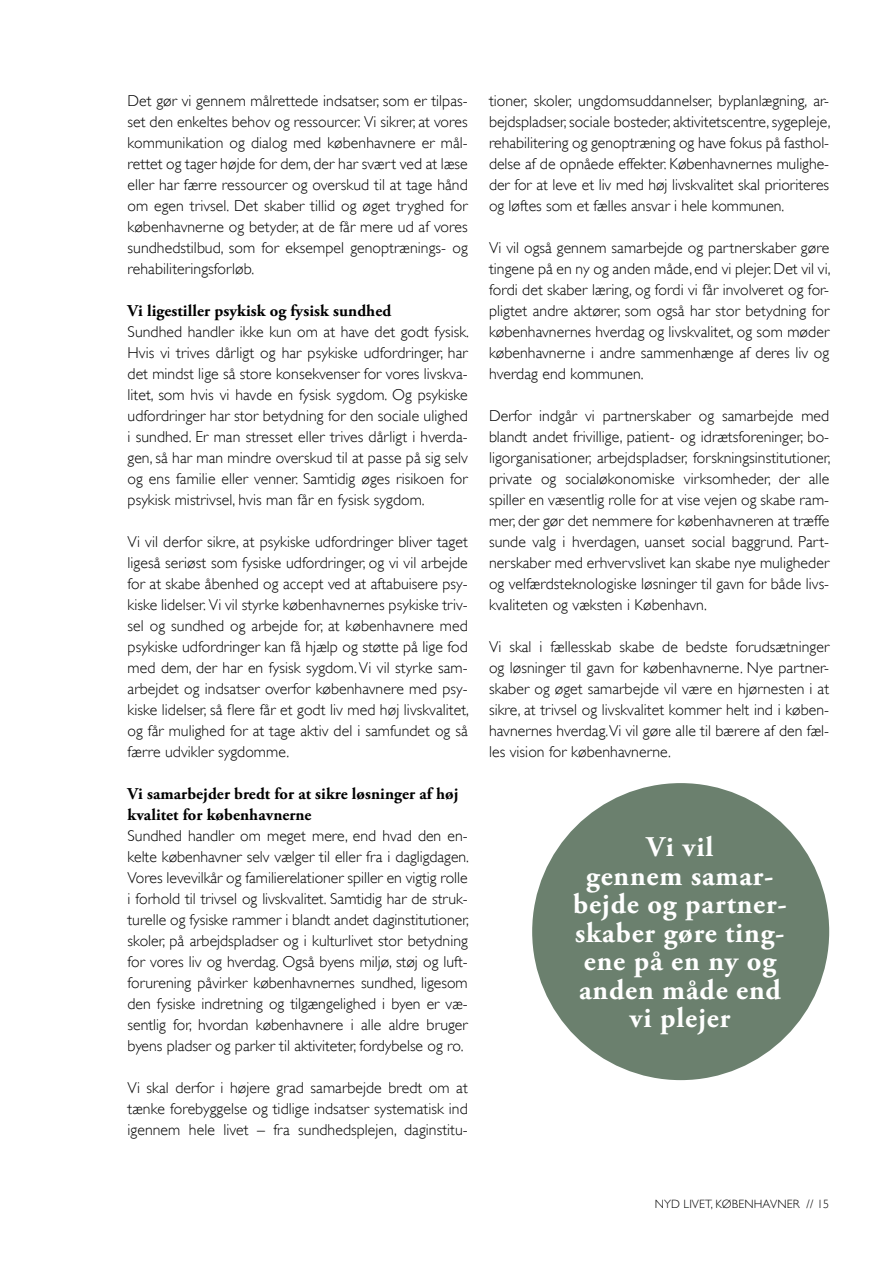
<style>
.page{position:relative;width:893px;height:1263px;background:#fff}
.page>*{position:absolute;margin:0;border:0;box-sizing:border-box;transform-origin:0 0}
.t1{font:700 28.5px/28.5px "Adobe Garamond Pro";letter-spacing:.03em;color:#fff;text-align:center}
.t2{font:700 16.5px/21px "Adobe Garamond Pro";letter-spacing:.005em;color:#000}
.t3{font:300 15.75px/21px "Gill Sans";letter-spacing:.005em;color:#000;text-align:justify}
.t4{font:300 12px "Gill Sans";letter-spacing:.01em;color:#000}
</style>
<div class="page">
<div style="left:532px;top:783px;width:297px;height:297px;background:#6b806e;border-radius:50%"></div>
<p class="t3" style="left:128px;top:91px;width:342px">Det gør vi gennem målrettede indsatser, som er tilpas&shy;set den enkeltes behov og ressourcer. Vi sikrer, at vores kommunikation og dialog med københavnere er mål&shy;rettet og tager højde for dem, der har svært ved at læse eller har færre ressourcer og overskud til at tage hånd om egen trivsel. Det skaber tillid og øget tryghed for københavnerne og betyder, at de får mere ud af vores sundhedstilbud, som for eksempel genoptrænings- og rehabiliteringsforløb.</p>
<p class="t2" style="left:128px;top:300px;width:265px">Vi ligestiller psykisk og fysisk sundhed</p>
<p class="t3" style="left:128px;top:322px;width:343px">Sundhed handler ikke kun om at have det godt fysisk.<br>Hvis vi trives dårligt og har psykiske udfordringer, har det mindst lige så store konsekvenser for vores livskva&shy;litet, som hvis vi havde en fysisk sygdom. Og psykiske udfordringer har stor betydning for den sociale ulighed i sundhed. Er man stresset eller trives dårligt i hverda&shy;gen, så har man mindre overskud til at passe på sig selv og ens familie eller venner. Samtidig øges risikoen for psykisk mistrivsel, hvis man får en fysisk sygdom.</p>
<p class="t3" style="left:128px;top:532px;width:343px">Vi vil derfor sikre, at psykiske udfordringer bliver taget ligeså seriøst som fysiske udfordringer, og vi vil arbejde for at skabe åbenhed og accept ved at aftabuisere psy&shy;kiske lidelser. Vi vil styrke københavnernes psykiske triv&shy;sel og sundhed og arbejde for, at københavnere med psykiske udfordringer kan få hjælp og støtte på lige fod med dem, der har en fysisk sygdom. Vi vil styrke sam&shy;arbejdet og indsatser overfor københavnere med psy&shy;kiske lidelser, så flere får et godt liv med høj livskvalitet, og får mulighed for at tage aktiv del i samfundet og så færre udvikler sygdomme.</p>
<p class="t2" style="left:128px;top:783px;width:332px">Vi samarbejder bredt for at sikre løsninger af høj kvalitet for københavnerne</p>
<p class="t3" style="left:128px;top:826px;width:343px">Sundhed handler om meget mere, end hvad den en&shy;kelte københavner selv vælger til eller fra i dagligdagen.<br>Vores levevilkår og familierelationer spiller en vigtig rolle i forhold til trivsel og livskvalitet. Samtidig har de struk&shy;turelle og fysiske rammer i blandt andet daginstitutioner, skoler, på arbejdspladser og i kulturlivet stor betydning for vores liv og hverdag. Også byens miljø, støj og luft&shy;forurening påvirker københavnernes sundhed, ligesom den fysiske indretning og tilgængelighed i byen er væ&shy;sentlig for, hvordan københavnere i alle aldre bruger byens pladser og parker til aktiviteter, fordybelse og ro.</p>
<p class="t3" style="left:128px;top:1078px;width:342px">Vi skal derfor i højere grad samarbejde bredt om at tænke forebyggelse og tidlige indsatser systematisk ind igennem hele livet – fra sundhedsplejen, daginstitu-</p>
<p class="t3" style="left:489px;top:91px;width:343px">tioner, skoler, ungdomsuddannelser, byplanlægning, ar&shy;bejdspladser, sociale bosteder, aktivitetscentre, sygepleje, rehabilitering og genoptræning og have fokus på fasthol&shy;delse af de opnåede effekter. Københavnernes mulighe&shy;der for at leve et liv med høj livskvalitet skal prioriteres og løftes som et fælles ansvar i hele kommunen.</p>
<p class="t3" style="left:489px;top:238px;width:343px">Vi vil også gennem samarbejde og partnerskaber gøre tingene på en ny og anden måde, end vi plejer. Det vil vi, fordi det skaber læring, og fordi vi får involveret og for&shy;pligtet andre aktører, som også har stor betydning for københavnernes hverdag og livskvalitet, og som møder københavnerne i andre sammenhænge af deres liv og hverdag end kommunen.</p>
<p class="t3" style="left:489px;top:406px;width:343px">Derfor indgår vi partnerskaber og samarbejde med blandt andet frivillige, patient- og idrætsforeninger, bo&shy;ligorganisationer, arbejdspladser, forskningsinstitutioner, private og socialøkonomiske virksomheder, der alle spiller en væsentlig rolle for at vise vejen og skabe ram&shy;mer, der gør det nemmere for københavneren at træffe sunde valg i hverdagen, uanset social baggrund. Part&shy;nerskaber med erhvervslivet kan skabe nye muligheder og velfærdsteknologiske løsninger til gavn for både livs&shy;kvaliteten og væksten i København.</p>
<p class="t3" style="left:489px;top:637px;width:342px">Vi skal i fællesskab skabe de bedste forudsætninger og løsninger til gavn for københavnerne. Nye partner&shy;skaber og øget samarbejde vil være en hjørnesten i at sikre, at trivsel og livskvalitet kommer helt ind i køben&shy;havnernes hverdag.Vi vil gøre alle til bærere af den fæl&shy;les vision for københavnerne.</p>
<h1 class="t1" style="left:573px;top:833px;width:215px">Vi vil<br>gennem samar&shy;bejde og partner&shy;skaber gøre ting&shy;ene på en ny og anden måde end vi plejer</h1>
<p class="t4" style="left:655px;top:1198px;width:176px">NYD LIVET, KØBENHAVNER // 15</p>
</div>
